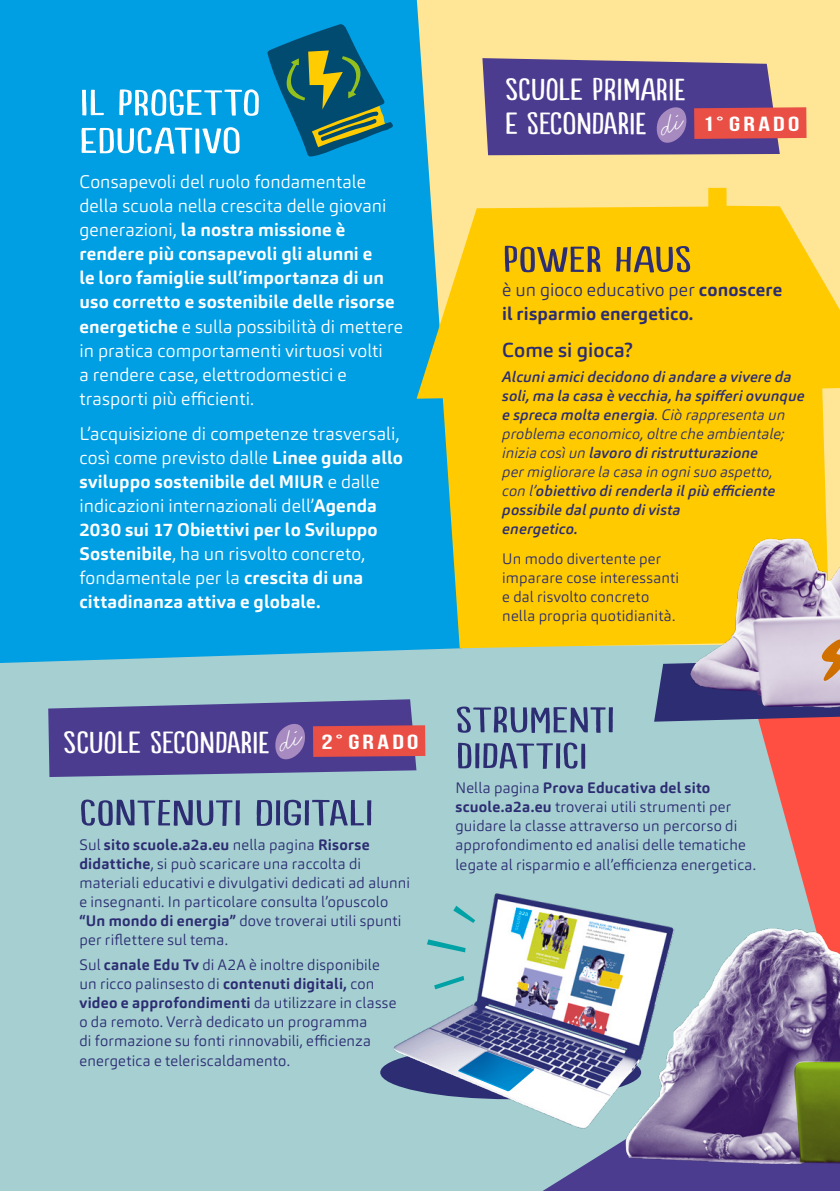
<style>
.page{position:relative;width:840px;height:1191px;background:#fff}
.page>*{position:absolute;margin:0;border:0;box-sizing:border-box;transform-origin:0 0}
.t1{font:34px/36px "Populaire";color:#2c2d72;scale:1.82 1}
.t2{font:34px/38px "Populaire";letter-spacing:.015em;color:#fff;scale:1.82 1}
.t3{font:29px/34px "Populaire";color:#fff;scale:1.53 1}
.t4{font:20.4px "Bebas Neue";color:#fff;scale:1.4 1}
.t5{font:500 20px "Carnas";letter-spacing:.005em;color:#2c2d72}
.t6{font:300 18px/24px "Carnas";letter-spacing:.005em;color:#fff}
.t7{font:700 18px/24px "Carnas";letter-spacing:.01em;color:#2c2d72}
.t8{font:300 15px/19.2px "Carnas";letter-spacing:.015em;color:#2c2d72}
.t9{font:italic 500 15px/19px "Carnas";letter-spacing:.01em;color:#2c2d72}
.s1{font-weight:700}
.s2{font-weight:300}
</style>
<div class="page">
<div style="left:461px;top:0;width:378px;height:188px;background:#ffe596"></div>
<div style="left:0;top:648px;width:653px;height:543px;background:#a5cfd1"></div>
<div style="left:0;top:0;width:461px;height:663px;background:#009ee3"></div>
<svg style="left:416px;top:188px;width:423px;height:460px;background:#eac91f"></svg>
<svg style="left:267px;top:24px;width:126px;height:133px;background:#1d7c90"></svg>
<img style="left:686px;top:448px;width:153px;height:189px">
<svg style="left:653px;top:637px;width:186px;height:162px;background:#ae96a0"></svg>
<img style="left:386px;top:889px;width:222px;height:239px">
<svg style="left:426px;top:939px;width:39px;height:13px"></svg>
<svg style="left:434px;top:976px;width:30px;height:13px"></svg>
<svg style="left:453px;top:905px;width:22px;height:18px"></svg>
<img style="left:608px;top:799px;width:231px;height:253px">
<svg style="left:458px;top:1052px;width:381px;height:139px;background:#8087a2"></svg>
<svg style="left:48px;top:699px;width:377px;height:78px;background:#6b5290"></svg>
<svg style="left:482px;top:58px;width:324px;height:97px;background:#735389"></svg>
<h1 class="t2" style="left:79px;top:86px;width:101px">IL PROGETTO<br>EDUCATIVO</h1>
<p class="t6" style="left:79px;top:170px;width:325px">Consapevoli del ruolo fondamentale della scuola nella crescita delle giovani generazioni, <span class="s1">la nostra missione è rendere più consapevoli gli alunni e<br>le loro famiglie sull’importanza di un uso corretto e sostenibile delle risorse energetiche</span> e sulla possibilità di mettere in pratica comportamenti virtuosi volti<br>a rendere case, elettrodomestici e trasporti più efficienti.</p>
<p class="t6" style="left:79px;top:421px;width:325px">L’acquisizione di competenze trasversali, così come previsto dalle <span class="s1">Linee guida allo sviluppo sostenibile del MIUR</span> e dalle indicazioni internazionali dell’<span class="s1">Agenda 2030 sui 17 Obiettivi per lo Sviluppo Sostenibile</span>, ha un risvolto concreto, fondamentale per la <span class="s1">crescita di una cittadinanza attiva e globale.</span></p>
<h2 class="t3" style="left:63px;top:727px;width:136px">SCUOLE SECONDARIE</h2>
<h3 class="t4" style="left:321px;top:731px;width:71px;rotate:-1deg">2° grado</h3>
<h1 class="t1" style="left:79px;top:797px;width:163px">CONTENUTI DIGITALI</h1>
<p class="t8" style="left:79px;top:835px;width:332px">Sul <span class="s1">sito scuole.a2a.eu</span> nella pagina <span class="s1">Risorse didattiche</span>, si può scaricare una raccolta di materiali educativi e divulgativi dedicati ad alunni e insegnanti. In particolare consulta l’opuscolo <span class="s1">“Un mondo di energia”</span> dove troverai utili spunti per riflettere sul tema.</p>
<p class="t8" style="left:79px;top:955px;width:318px">Sul <span class="s1">canale Edu Tv</span> di A2A è inoltre disponibile un ricco palinsesto di <span class="s1">contenuti digitali,</span> con <span class="s1">video e approfondimenti</span> da utilizzare in classe o da remoto. Verrà dedicato un programma<br>di formazione su fonti rinnovabili, efficienza energetica e teleriscaldamento.</p>
<h2 class="t3" style="left:505px;top:74px;width:119px">SCUOLE PRIMARIE<br>E SECONDARIE</h2>
<h3 class="t4" style="left:702px;top:113px;width:70px;rotate:-1deg">1° grado</h3>
<h1 class="t1" style="left:502px;top:243px;width:106px">POWER HAUS</h1>
<p class="t7" style="left:502px;top:277px;width:281px"><span class="s2">è un gioco educativo per</span> conoscere il risparmio energetico.</p>
<h3 class="t5" style="left:502px;top:337px;width:132px">Come si gioca?</h3>
<p class="t9" style="left:502px;top:367px;width:304px">Alcuni amici decidono di andare a vivere da soli, ma la casa è vecchia, ha spifferi ovunque e spreca molta energia<span class="s2">. Ciò rappresenta un problema economico, oltre che ambientale; inizia così un</span> lavoro di ristrutturazione<br><span class="s2">per migliorare la casa in ogni suo aspetto,<br>con l’</span>obiettivo di renderla il più efficiente possibile dal punto di vista<br>energetico.</p>
<p class="t8" style="left:502px;top:549px;width:178px">Un modo divertente per imparare cose interessanti e dal risvolto concreto nella propria quotidianità.</p>
<h1 class="t1" style="left:455px;top:704px;width:89px">STRUMENTI<br>DIDATTICI</h1>
<p class="t8" style="left:455px;top:778px;width:302px">Nella pagina <span class="s1">Prova Educativa del sito scuole.a2a.eu</span> troverai utili strumenti per guidare la classe attraverso un percorso di approfondimento ed analisi delle tematiche legate al risparmio e all’efficienza energetica.</p>
</div>
